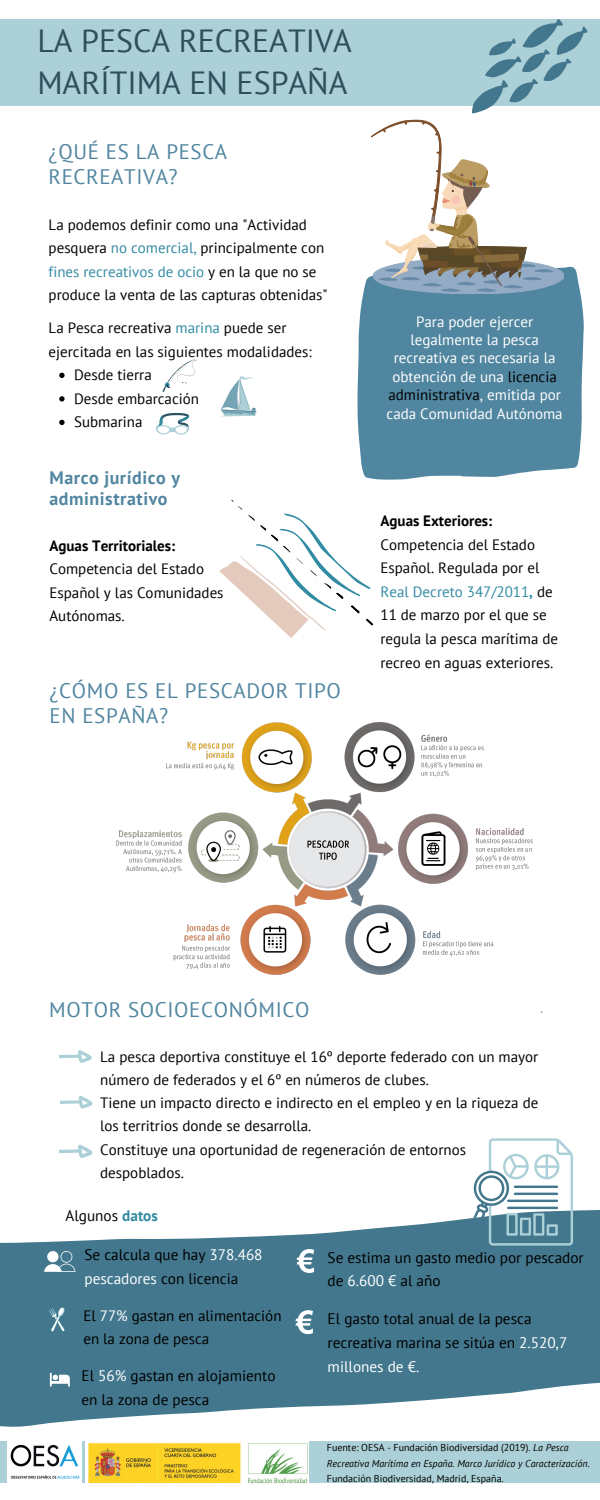
<style>
.page{position:relative;width:600px;height:1500px;background:#fff}
.page>*{position:absolute;margin:0;border:0;box-sizing:border-box;transform-origin:0 0}
.t1{font:32px/41.5px "PT Sans";color:#2d505d}
.t2{font:21px/24.3px "PT Sans";letter-spacing:.03em;color:#5186a0}
.t3{font:700 18px/20.5px "PT Sans";letter-spacing:.03em;color:#5186a0}
.t4{font:15.2px/23.6px "PT Sans";color:#000}
.t5{font:15px/23.6px "PT Sans";color:#000}
.t6{font:15px/18.5px "PT Sans";color:#fff;text-align:center}
.t7{font:700 15px "PT Sans";color:#000}
.t8{font:italic 10px/15.8px "PT Sans";color:#000}
.t9{font:10px "PT Sans";color:#000}
.s1{color:#318ba2}
.s2{color:#000}
.s3{font-weight:700;color:#318ba2}
.s4{color:#fff}
.s5{font-style:normal}
</style>
<div class="page">
<svg style="left:0;top:1210px;width:600px;height:217px;fill:#43778d"></svg>
<div style="left:0;top:19px;width:600px;height:86px;background:#acd0d7"></div>
<svg style="left:219px;top:499px;width:155px;height:139px"></svg>
<div style="left:357px;top:267px;width:227px;height:213px;background:#5186a0"></div>
<svg style="left:371px;top:120px;width:193px;height:174px"></svg>
<svg style="left:60px;top:1050px;width:32px;height:13px"></svg>
<svg style="left:60px;top:1096px;width:33px;height:13px"></svg>
<svg style="left:49px;top:1307px;width:16px;height:25px"></svg>
<svg style="left:50px;top:1373px;width:20px;height:13px"></svg>
<svg style="left:59px;top:373px;width:6px;height:5px"></svg>
<svg style="left:59px;top:396px;width:6px;height:6px"></svg>
<svg style="left:59px;top:420px;width:6px;height:5px"></svg>
<svg style="left:220px;top:376px;width:36px;height:40px"></svg>
<svg style="left:163px;top:359px;width:33px;height:33px"></svg>
<div style="left:0;top:1442px;width:600px;height:42px;background:#acd0d7"></div>
<img style="left:85px;top:1442px;width:223px;height:42px">
<img style="left:7px;top:1442px;width:75px;height:42px">
<div style="left:287px;top:1241px;width:41px;height:41px;background:#43778d;border-radius:50%"></div>
<svg style="left:297px;top:1249px;width:17px;height:24px"></svg>
<svg style="left:472px;top:19px;width:117px;height:95px"></svg>
<svg style="left:44px;top:1251px;width:31px;height:21px"></svg>
<svg style="left:59px;top:1145px;width:34px;height:13px"></svg>
<div style="left:286px;top:1302px;width:41px;height:41px;background:#43778d;border-radius:50%"></div>
<svg style="left:295px;top:1310px;width:18px;height:24px"></svg>
<svg style="left:465px;top:1138px;width:108px;height:108px"></svg>
<svg style="left:156px;top:413px;width:34px;height:22px"></svg>
<img style="left:116px;top:722px;width:427px;height:291px">
<h1 class="t1" style="left:37px;top:19px;width:316px">LA PESCA RECREATIVA<br>MARÍTIMA EN ESPAÑA</h1>
<h2 class="t2" style="left:49px;top:139px;width:180px">¿QUÉ ES LA PESCA<br>RECREATIVA?</h2>
<p class="t5" style="left:49px;top:212px;width:281px">La podemos definir como una "Actividad pesquera <span class="s1">no comercial,</span> principalmente con <span class="s1">fines recreativos de ocio</span> y en la que no se produce la venta de las capturas obtenidas"</p>
<p class="t5" style="left:49px;top:316px;width:265px">La Pesca recreativa <span class="s1">marina</span> puede ser ejercitada en las siguientes modalidades:</p>
<p class="t5" style="left:74px;top:363px;width:126px">Desde tierra<br>Desde embarcación<br>Submarina</p>
<p class="t3" style="left:50px;top:467px;width:132px">Marco jurídico y administrativo</p>
<p class="t7" style="left:50px;top:535px;width:127px">Aguas Territoriales:</p>
<p class="t5" style="left:50px;top:557px;width:176px">Competencia del Estado<br>Español y las Comunidades<br>Autónomas.</p>
<h2 class="t2" style="left:50px;top:678px;width:293px;line-height:24.8px">¿CÓMO ES EL PESCADOR TIPO<br>EN ESPAÑA?</h2>
<p class="t6" style="left:387px;top:312px;width:178px">Para poder ejercer legalmente la pesca recreativa es necesaria la obtención de una <span class="s2">licencia administrativa</span>, emitida por cada Comunidad Autónoma</p>
<p class="t7" style="left:381px;top:511px;width:113px">Aguas Exteriores:</p>
<p class="t5" style="left:381px;top:532px;width:179px">Competencia del Estado<br>Español. Regulada por el<br><span class="s1">Real Decreto 347/2011</span><span class="s3">,</span> de<br>11 de marzo por el que se regula la pesca marítima de recreo en aguas exteriores.</p>
<h2 class="t2" style="left:49px;top:997px;width:262px">MOTOR SOCIOECONÓMICO</h2>
<p class="t5" style="left:100px;top:1044px;width:440px;line-height:23.2px">La pesca deportiva constituye el 16º deporte federado con un mayor número de federados y el 6º en números de clubes.<br>Tiene un impacto directo e indirecto en el empleo y en la riqueza de los territrios donde se desarrolla.<br>Constituye una oportunidad de regeneración de entornos despoblados.</p>
<p class="t4" style="left:65px;top:1203px;width:94px">Algunos <span class="s3">datos</span></p>
<p class="t4" style="left:85px;top:1242px;width:180px;line-height:24px">Se calcula que hay <span class="s4">378.468 pescadores</span> con licencia</p>
<p class="t5" style="left:83px;top:1303px;width:200px;line-height:23.2px">El <span class="s4">77%</span> gastan en alimentación en la zona de pesca</p>
<p class="t4" style="left:82px;top:1364px;width:196px;line-height:24px">El <span class="s4">56%</span> gastan en alojamiento en la zona de pesca</p>
<p class="t4" style="left:328px;top:1245px;width:258px">Se estima un gasto medio por pescador de <span class="s4">6.600 €</span> al año</p>
<p class="t4" style="left:328px;top:1307px;width:241px">El gasto total anual de la pesca recreativa marina se sitúa en <span class="s4">2.520,7 millones de €.</span></p>
<p class="t8" style="left:327px;top:1439px;width:264px"><span class="s5">Fuente: OESA - Fundación Biodiversidad (2019).</span> La Pesca<br>Recreativa Marítima en España. Marco Jurídico y Caracterización.</p>
<p class="t9" style="left:327px;top:1472px;width:178px">Fundación Biodiversidad, Madrid, España.</p>
</div>
